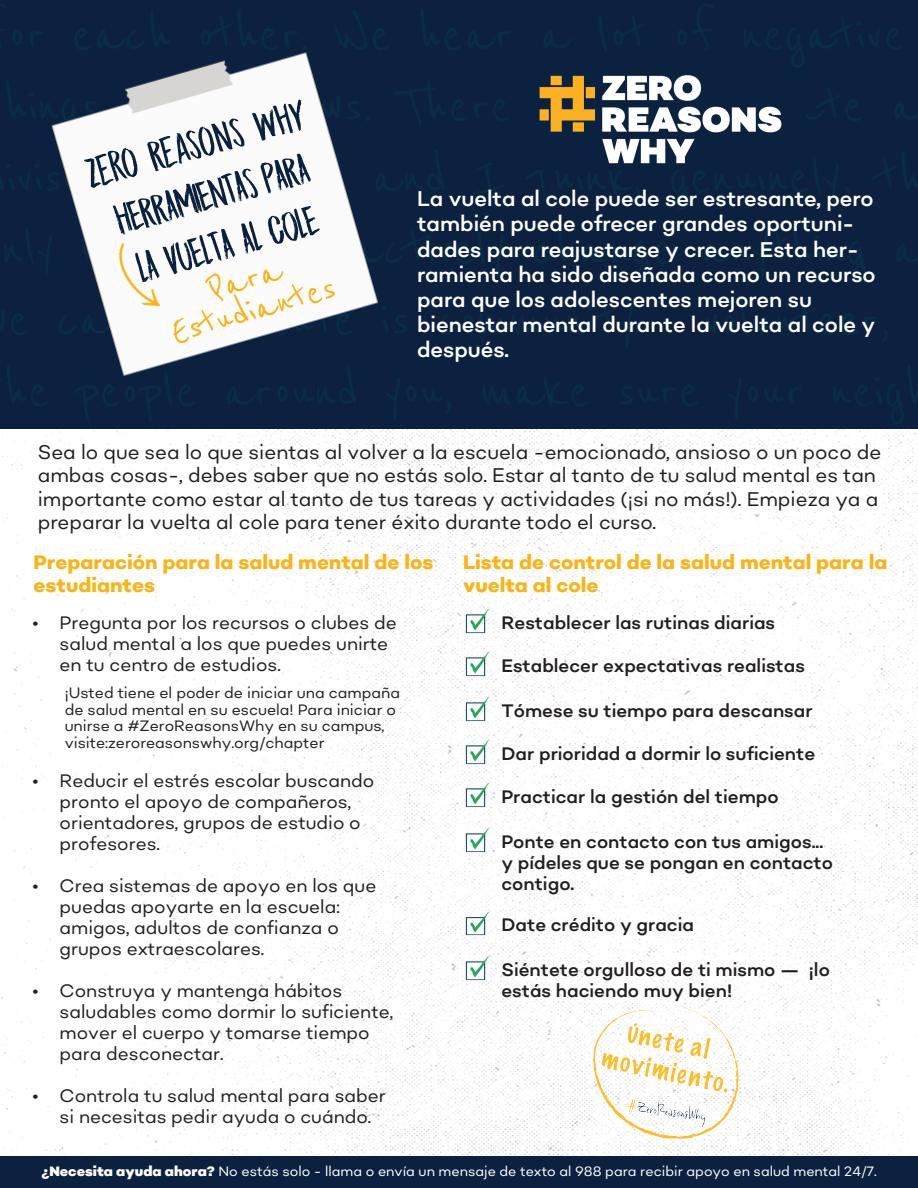
<style>
.page{position:relative;width:918px;height:1188px;background:#fff}
.page>*{position:absolute;margin:0;border:0;box-sizing:border-box;transform-origin:0 0}
.t1{font:45px "Reenie Beanie";color:#fbb416}
.t2{font:43.5px "Midnight Chalker";color:#09213f}
.t3{font:21.15px/25.2px "Sonny Gothic";color:#fff}
.t4{font:19.65px/23.4px "Sonny Gothic";color:#231f20}
.t5{font:800 19.5px/23.4px "Sonny Gothic";color:#fbb416}
.t6{font:18px/21px "Sonny Gothic";color:#231f20}
.t7{font:18px/21px "Sonny Gothic";color:#231f20}
.t8{font:15px/16.5px "Sonny Gothic";color:#231f20}
.t9{font:15px "Sonny Gothic";color:#fff}
.t10{font:13.5px "Sonny Gothic";color:#fff}
.s1{font-weight:800}
.s2{font-weight:900}
</style>
<div class="page">
<img style="left:1px;top:429px;width:917px;height:727px">
<div style="left:0;top:0;width:918px;height:429px;background:#0c2140"></div>
<img style="left:516px;top:69px;width:289px;height:101px">
<img style="left:6px;top:5px;width:419px;height:419px">
<img style="left:105px;top:243px;width:71px;height:67px">
<div style="left:0;top:1156px;width:918px;height:32px;background:#0c2140"></div>
<img style="left:75px;top:621px;width:2px;height:23px">
<img style="left:75px;top:663px;width:2px;height:23px">
<img style="left:75px;top:708px;width:2px;height:24px">
<img style="left:75px;top:772px;width:2px;height:24px">
<img style="left:75px;top:857px;width:2px;height:24px">
<img style="left:75px;top:943px;width:2px;height:23px">
<img style="left:75px;top:1009px;width:2px;height:23px">
<img style="left:75px;top:1075px;width:2px;height:23px">
<div style="left:52px;top:618px;width:23px;height:493px;background:#fff"></div>
<img style="left:464px;top:608px;width:26px;height:27px">
<img style="left:464px;top:651px;width:26px;height:27px">
<img style="left:464px;top:695px;width:26px;height:27px">
<img style="left:464px;top:738px;width:26px;height:27px">
<img style="left:464px;top:782px;width:26px;height:27px">
<img style="left:464px;top:826px;width:26px;height:27px">
<img style="left:464px;top:910px;width:26px;height:27px">
<img style="left:464px;top:954px;width:26px;height:27px">
<img style="left:593px;top:1004px;width:146px;height:135px">
<h2 class="t2" style="left:79px;top:150px;width:230px;rotate:-16deg">Zero Reasons Why</h2>
<h2 class="t2" style="left:130px;top:244px;width:189px;rotate:-16deg">LA VUELTA AL COLE</h2>
<h2 class="t2" style="left:108px;top:196px;width:203px;rotate:-16deg">HERRAMIENTAS PARA</h2>
<h1 class="t1" style="left:201px;top:266px;width:77px;rotate:-16deg">Para</h1>
<h1 class="t1" style="left:165px;top:309px;width:171px;rotate:-16deg">Estudiantes</h1>
<p class="t3" style="left:417px;top:186px;width:460px">La vuelta al cole puede ser estresante, pero también puede ofrecer grandes oportuni&shy;dades para reajustarse y crecer. Esta her&shy;ramienta ha sido diseñada como un recurso para que los adolescentes mejoren su bienestar mental durante la vuelta al cole y después.</p>
<p class="t4" style="left:38px;top:440px;width:845px">Sea lo que sea lo que sientas al volver a la escuela -emocionado, ansioso o un poco de ambas cosas-, debes saber que no estás solo. Estar al tanto de tu salud mental es tan importante como estar al tanto de tus tareas y actividades (¡si no más!). Empieza ya a preparar la vuelta al cole para tener éxito durante todo el curso.</p>
<p class="t5" style="left:34px;top:551px;width:401px">Preparación para la salud mental de los estudiantes</p>
<p class="t5" style="left:463px;top:551px;width:426px">Lista de control de la salud mental para la vuelta al cole</p>
<p class="t6" style="left:60px;top:612px;width:339px;text-indent:-27px">• Pregunta por los recursos o clubes de salud mental a los que puedes unirte en tu centro de estudios.</p>
<p class="t8" style="left:65px;top:684px;width:337px">¡Usted tiene el poder de iniciar una campaña de salud mental en su escuela! Para iniciar o unirse a #ZeroReasonsWhy en su campus, visite:zeroreasonswhy.org/chapter</p>
<p class="t6" style="left:60px;top:769px;width:316px;text-indent:-27px">• Reducir el estrés escolar buscando pronto el apoyo de compañeros, orientadores, grupos de estudio o profesores.</p>
<p class="t6" style="left:60px;top:874px;width:318px;text-indent:-27px">• Crea sistemas de apoyo en los que puedas apoyarte en la escuela: amigos, adultos de confianza o grupos extraescolares.</p>
<p class="t6" style="left:60px;top:979px;width:335px;text-indent:-27px">• Construya y mantenga hábitos saludables como dormir lo suficiente, mover el cuerpo y tomarse tiempo para desconectar.</p>
<p class="t6" style="left:60px;top:1084px;width:328px;text-indent:-27px">• Controla tu salud mental para saber si necesitas pedir ayuda o cuándo.</p>
<p class="t7" style="left:501px;top:612px;width:275px">Restablecer las rutinas diarias</p>
<p class="t7" style="left:501px;top:655px;width:305px">Establecer expectativas realistas</p>
<p class="t7" style="left:501px;top:700px;width:313px">Tómese su tiempo para descansar</p>
<p class="t7" style="left:501px;top:743px;width:315px">Dar prioridad a dormir lo suficiente</p>
<p class="t7" style="left:501px;top:786px;width:279px">Practicar la gestión del tiempo</p>
<p class="t7" style="left:501px;top:831px;width:333px">Ponte en contacto con tus amigos... y pídeles que se pongan en contacto contigo.</p>
<p class="t7" style="left:501px;top:914px;width:194px">Date crédito y gracia</p>
<p class="t7" style="left:501px;top:959px;width:330px">Siéntete orgulloso de ti mismo — ¡lo estás haciendo muy bien!</p>
<p class="t9" style="left:136px;top:1163px;width:647px"><span class="s1">Need support now?</span> You’re not alone – call or text 988 for 24/7 mental health support.</p>
<p class="t10" style="left:41px;top:1163px;width:837px"><span class="s2">¿Necesita ayuda ahora?</span> No estás solo - llama o envía un mensaje de texto al 988 para recibir apoyo en salud mental 24/7.</p>
</div>
